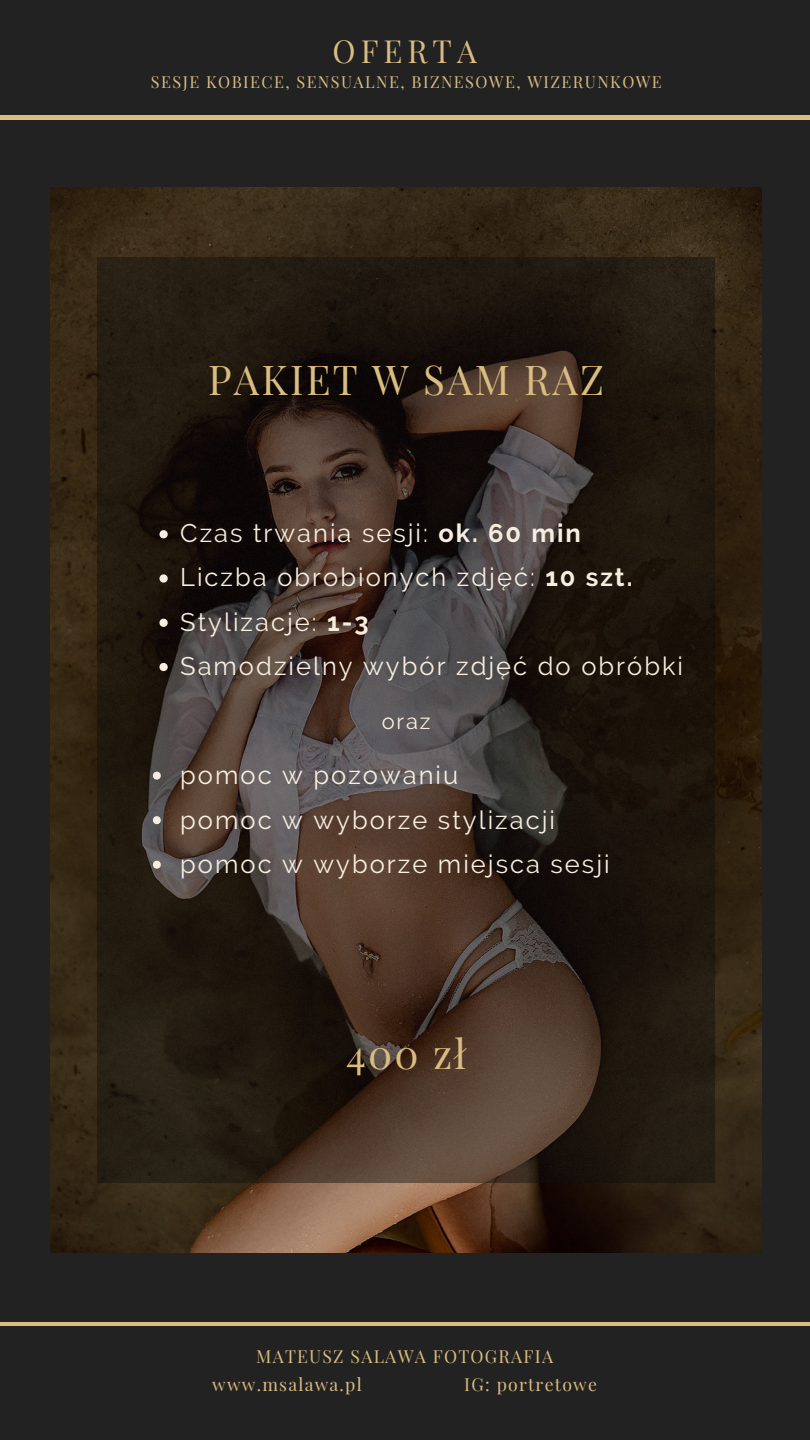
<style>
.page{position:relative;width:810px;height:1440px;background:#222}
.page>*{position:absolute;margin:0;border:0;box-sizing:border-box;transform-origin:0 0}
.t1{font:40.3px "Playfair Display";letter-spacing:.055em;color:#d9bc80}
.t2{font:31.2px "Playfair Display";letter-spacing:.16em;color:#d9bc80}
.t3{font:25.4px/44.2px "Raleway";letter-spacing:.08em;color:#f8eee0}
.t4{font:21.8px "Raleway";color:#f8eee0}
.t5{font:17.6px/28.5px "Playfair Display";letter-spacing:.07em;color:#d9bc80}
.t6{font:16.3px "Playfair Display";letter-spacing:.085em;color:#d9bc80}
.s1{font-weight:700}
</style>
<div class="page">
<hr style="left:0;top:116px;width:809px;height:3px;background:#d9bc80">
<hr style="left:0;top:1322px;width:809px;height:4px;background:#d9bc80">
<img style="left:51px;top:188px;width:710px;height:1064px">
<img style="left:98px;top:257px;width:617px;height:925px">
<svg style="left:159px;top:530px;width:9px;height:8px"></svg>
<svg style="left:159px;top:574px;width:9px;height:9px"></svg>
<svg style="left:159px;top:619px;width:9px;height:8px"></svg>
<svg style="left:159px;top:663px;width:9px;height:8px"></svg>
<svg style="left:153px;top:772px;width:8px;height:8px"></svg>
<svg style="left:153px;top:816px;width:8px;height:8px"></svg>
<svg style="left:153px;top:861px;width:8px;height:8px"></svg>
<p class="t2" style="left:333px;top:27px;width:146px">OFERTA</p>
<p class="t6" style="left:151px;top:69px;width:512px">SESJE KOBIECE, SENSUALNE, BIZNESOWE, WIZERUNKOWE</p>
<h1 class="t1" style="left:208px;top:348px;width:397px">PAKIET W SAM RAZ</h1>
<p class="t3" style="left:180px;top:511px;width:504px">Czas trwania sesji: <span class="s1">ok. 60 min<br></span>Liczba obrobionych zdjęć: <span class="s1">10 szt.<br></span>Stylizacje: <span class="s1">1-3<br></span>Samodzielny wybór zdjęć do obróbki</p>
<p class="t4" style="left:382px;top:708px;width:50px">oraz</p>
<p class="t3" style="left:180px;top:753px;width:431px;line-height:44.5px">pomoc w pozowaniu<br>pomoc w wyborze stylizacji pomoc w wyborze miejsca sesji</p>
<h1 class="t1" style="left:346px;top:1023px;width:122px">400 zł</h1>
<p class="t5" style="left:212px;top:1341px;width:342px;text-indent:44px">MATEUSZ SALAWA FOTOGRAFIA www.msalawa.pl</p>
<p class="t5" style="left:464px;top:1369px;width:134px">IG: portretowe</p>
</div>
